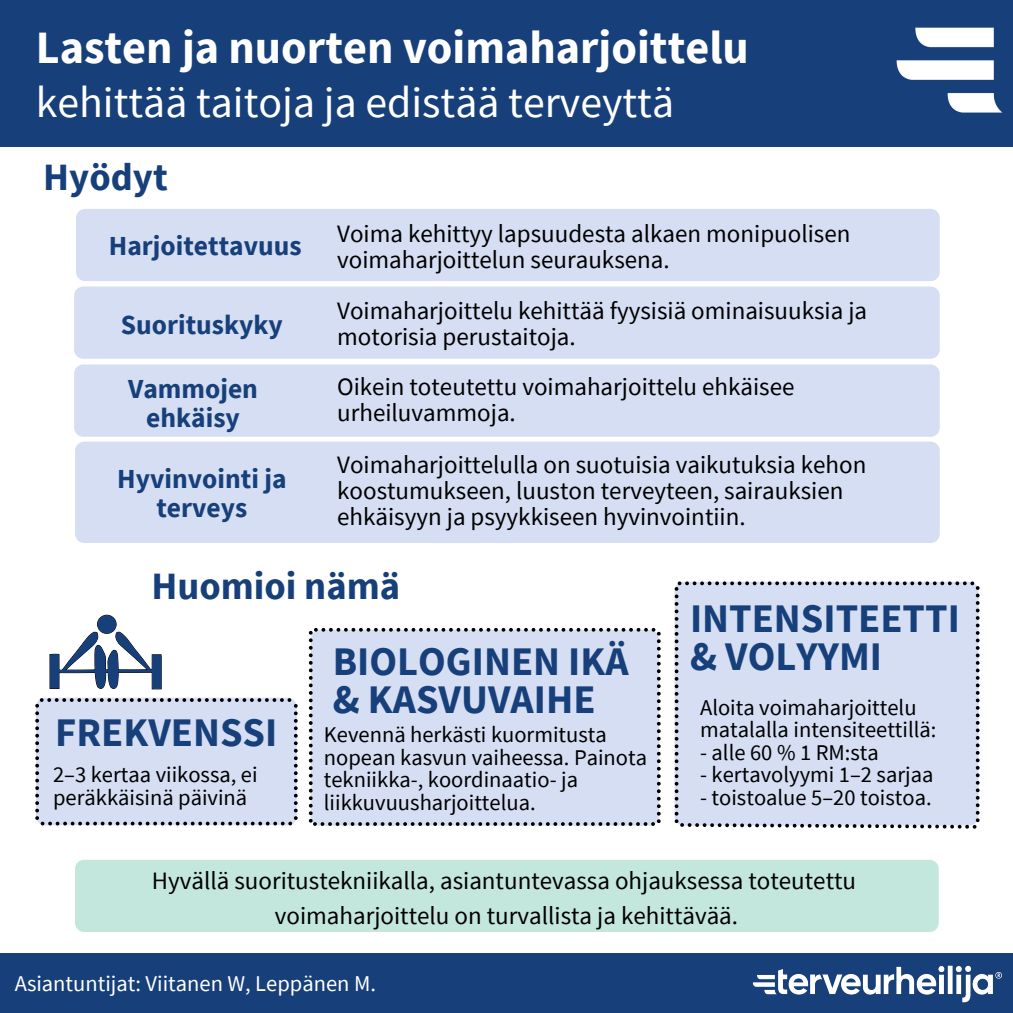
<style>
.page{position:relative;width:1013px;height:1013px;background:#fff}
.page>*{position:absolute;margin:0;border:0;box-sizing:border-box;transform-origin:0 0}
.t1{font:700 46.25px "Source Sans Pro";color:#fff}
.t2{font:43.75px "Source Sans Pro";color:#fff}
.t3{font:700 40.5px/38.5px "Source Sans Pro";color:#17407b}
.t4{font:700 38.62px "Source Sans Pro";color:#17407b}
.t5{font:700 27.5px/29px "Source Sans Pro";color:#17407b;text-align:center}
.t6{font:25px/26.2px "Source Sans Pro";color:#000}
.t7{font:22.5px/22.5px "Source Sans Pro";color:#000}
.t8{font:22.5px "Source Sans Pro";color:#fff}
</style>
<div class="page">
<div style="left:0;top:953px;width:1012px;height:59px;background:#17407b"></div>
<div style="left:0;top:0;width:1012px;height:146px;background:#17407b"></div>
<div style="left:76px;top:209px;width:863px;height:72px;background:#d5def3;border-radius:9px"></div>
<div style="left:74px;top:286px;width:865px;height:73px;background:#d5def3;border-radius:9px"></div>
<div style="left:74px;top:364px;width:865px;height:73px;background:#d5def3;border-radius:9px"></div>
<div style="left:75px;top:441px;width:864px;height:102px;background:#d5def3;border-radius:9px"></div>
<img style="left:752px;top:965px;width:250px;height:38px">
<img style="left:896px;top:28px;width:106px;height:84px">
<div style="left:75px;top:859px;width:863px;height:73px;background:#c3e7dd;border-radius:9px"></div>
<div style="left:309px;top:628px;width:351px;height:198px;background:#d5def3"></div>
<div style="left:674px;top:581px;width:305px;height:247px;background:#d5def3"></div>
<div style="left:35px;top:698px;width:263px;height:127px;background:#d5def3"></div>
<svg style="left:50px;top:615px;width:111px;height:74px"></svg>
<p class="t1" style="left:36px;top:17px;width:714px">Lasten ja nuorten voimaharjoittelu</p>
<p class="t2" style="left:36px;top:74px;width:640px">kehittää taitoja ja edistää terveyttä</p>
<p class="t4" style="left:43px;top:152px;width:126px">Hyödyt</p>
<p class="t5" style="left:109px;top:230px;width:194px">Harjoitettavuus</p>
<p class="t5" style="left:121px;top:309px;width:163px">Suorituskyky</p>
<p class="t6" style="left:337px;top:220px;width:515px">Voima kehittyy lapsuudesta alkaen monipuolisen voimaharjoittelun seurauksena.</p>
<p class="t6" style="left:337px;top:297px;width:531px">Voimaharjoittelu kehittää fyysisiä ominaisuuksia ja motorisia perustaitoja.</p>
<p class="t5" style="left:128px;top:373px;width:131px">Vammojen ehkäisy</p>
<p class="t6" style="left:337px;top:373px;width:459px">Oikein toteutettu voimaharjoittelu ehkäisee urheiluvammoja.</p>
<p class="t5" style="left:117px;top:463px;width:171px">Hyvinvointi ja terveys</p>
<p class="t6" style="left:337px;top:450px;width:530px">Voimaharjoittelulla on suotuisia vaikutuksia kehon koostumukseen, luuston terveyteen, sairauksien ehkäisyyn ja psyykkiseen hyvinvointiin.</p>
<p class="t4" style="left:151px;top:561px;width:250px">Huomioi nämä</p>
<p class="t3" style="left:55px;top:712px;width:224px">FREKVENSSI</p>
<p class="t7" style="left:53px;top:763px;width:206px">2–3 kertaa viikossa, ei peräkkäisinä päivinä</p>
<p class="t3" style="left:333px;top:641px;width:297px">BIOLOGINEN IKÄ &amp; KASVUVAIHE</p>
<p class="t7" style="left:324px;top:723px;width:325px">Kevennä herkästi kuormitusta nopean kasvun vaiheessa. Painota tekniikka-, koordinaatio- ja liikkuvuusharjoittelua.</p>
<p class="t3" style="left:690px;top:598px;width:271px">INTENSITEETTI &amp; VOLYYMI</p>
<p class="t7" style="left:700px;top:695px;width:238px">Aloita voimaharjoittelu matalalla intensiteettillä:</p>
<p class="t7" style="left:700px;top:740px;width:180px">- alle 60 % 1 RM:sta</p>
<p class="t7" style="left:700px;top:763px;width:235px">- kertavolyymi 1–2 sarjaa</p>
<p class="t7" style="left:700px;top:785px;width:233px">- toistoalue 5–20 toistoa.</p>
<p class="t6" style="left:152px;top:867px;width:706px">Hyvällä suoritustekniikalla, asiantuntevassa ohjauksessa toteutettu</p>
<p class="t6" style="left:275px;top:901px;width:465px">voimaharjoittelu on turvallista ja kehittävää.</p>
<p class="t8" style="left:15px;top:969px;width:363px">Asiantuntijat: Viitanen W, Leppänen M.</p>
</div>
